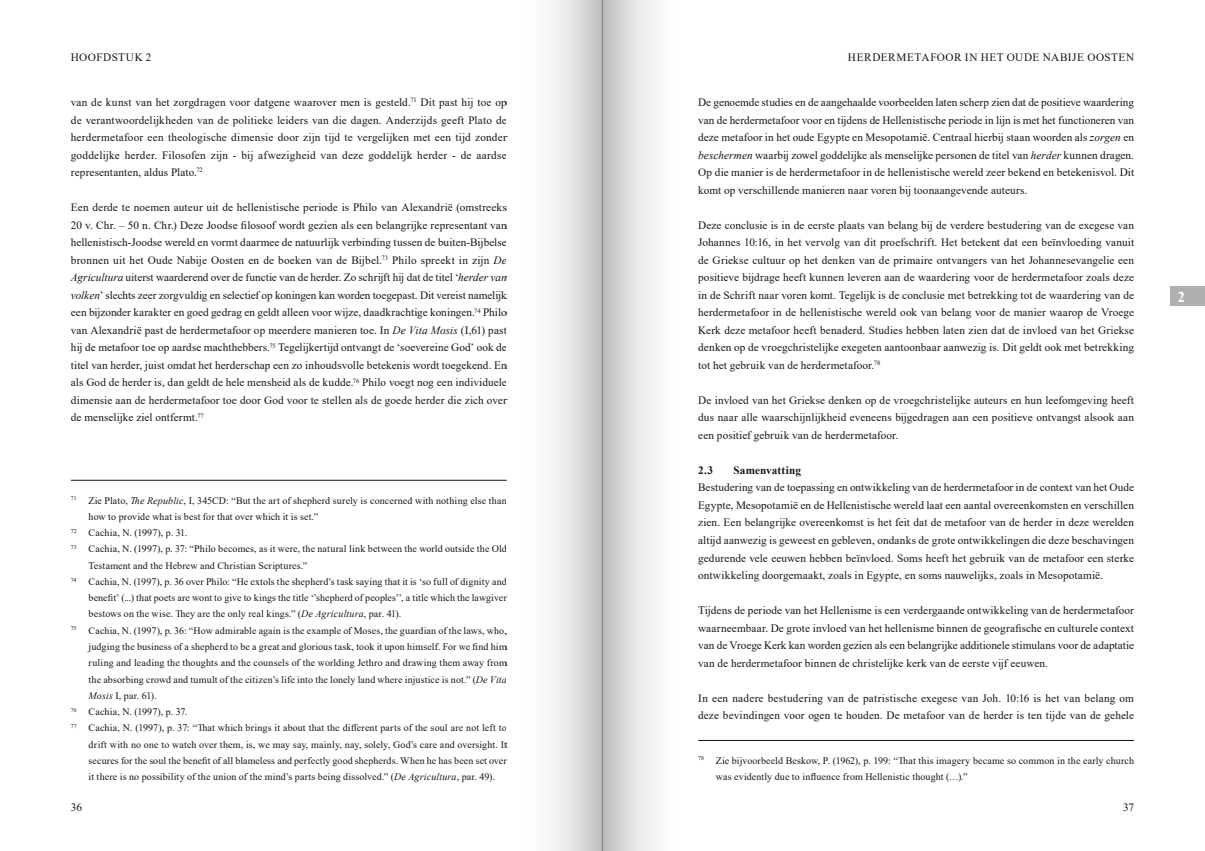
<style>
.page{position:relative;width:1205px;height:851px;background:#fff}
.page>*{position:absolute;margin:0;border:0;box-sizing:border-box;transform-origin:0 0}
.t1{font:700 15px "Times New Roman";color:#fff}
.Alinea{font:11.25px/17.5px "Times New Roman";letter-spacing:.01em;color:#151616;text-align:justify}
.Alinea-2{font:11.25px "Times New Roman";letter-spacing:.045em;color:#151616}
.t2{font:700 11.25px "Times New Roman";letter-spacing:.005em;color:#151616}
.Alinea-3{font:11.25px "Times New Roman";letter-spacing:.04em;color:#151616}
.Voetnoot{font:10px/16.2px "Times New Roman PSMT2";letter-spacing:.01em;color:#151616;text-align:justify}
.Voetnoot-2{font:10px/16.2px "Times New Roman";letter-spacing:.01em;color:#151616}
.s1{font-family:"Times New Roman PSMT2"}
.s2{font-family:"Times New Roman PS Italic MT2"}
.s3{font-style:italic}
.s4{font-family:"Times New Roman"}
.s5{font-family:"Times New Roman";font-style:italic}
</style>
<div class="page">
<hr style="left:71px;top:480px;width:436px;height:1px;background:#151616">
<hr style="left:698px;top:740px;width:436px;height:1px;background:#151616">
<div style="left:1170px;top:286px;width:35px;height:20px;background:#afb0b0"></div>
<div style="left:602px;top:0;width:96px;height:850px;background:linear-gradient(to right,#c9c9c9,#fff)"></div>
<div style="left:507px;top:0;width:95px;height:850px;background:linear-gradient(to right,#fff,#ccc)"></div>
<p class="Alinea-3" style="left:71px;top:49px;width:82px">HOOFDSTUK 2</p>
<p class="Alinea-2" style="left:848px;top:49px;width:288px">HERDERMETAFOOR IN HET OUDE NABIJE OOSTEN</p>
<p class="Alinea" style="left:71px;top:93px;width:437px">van de kunst van het zorgdragen voor datgene waarover men is gesteld.<sup>71</sup> Dit past hij toe op de verantwoordelijkheden van de politieke leiders van die dagen. Anderzijds geeft Plato de herdermetafoor een theologische dimensie door zijn tijd te vergelijken met een tijd zonder goddelijke herder. Filosofen zijn - bij afwezigheid van deze goddelijk herder - de aardse representanten, aldus Plato.<sup>72</sup></p>
<p class="Alinea" style="left:71px;top:198px;width:437px">Een derde te noemen auteur uit de hellenistische periode is Philo van Alexandrië (omstreeks <span class="s1">20 v. Chr. – 50 n. Chr.) Deze Joodse filosoof wordt gezien als een belangrijke representant van </span>hellenistisch-Joodse wereld en vormt daarmee de natuurlijk verbinding tussen de buiten-Bijbelse bronnen uit het Oude Nabije Oosten en de boeken van de Bijbel.<sup>73</sup> Philo spreekt in zijn <span class="s2">De </span><span class="s3">Agricultura</span> uiterst waarderend over de functie van de herder. Zo schrijft hij dat de titel ‘<span class="s2">herder van </span><span class="s3">volken</span>’ slechts zeer zorgvuldig en selectief op koningen kan worden toegepast. Dit vereist namelijk een bijzonder karakter en goed gedrag en geldt alleen voor wijze, daadkrachtige koningen.<sup>74</sup> Philo van Alexandrië past de herdermetafoor op meerdere manieren toe. In <span class="s3">De Vita Mosis</span> (I,61) past hij de metafoor toe op aardse machthebbers.<sup>75</sup> Tegelijkertijd ontvangt de ‘soevereine God’ ook de titel van herder, juist omdat het herderschap een zo inhoudsvolle betekenis wordt toegekend. En als God de herder is, dan geldt de hele mensheid als de kudde.<sup>76</sup> Philo voegt nog een individuele dimensie aan de herdermetafoor toe door God voor te stellen als de goede herder die zich over de menselijke ziel ontfermt.<sup>77</sup></p>
<p class="Alinea" style="left:698px;top:93px;width:437px">De genoemde studies en de aangehaalde voorbeelden laten scherp zien dat de positieve waardering van de herdermetafoor voor en tijdens de Hellenistische periode in lijn is met het functioneren van deze metafoor in het oude Egypte en Mesopotamië. Centraal hierbij staan woorden als <span class="s2">zorgen</span> en <span class="s2">beschermen</span> waarbij zowel goddelijke als menselijke personen de titel van <span class="s2">herder</span> kunnen dragen.<br>Op die manier is de herdermetafoor in de hellenistische wereld zeer bekend en betekenisvol. Dit komt op verschillende manieren naar voren bij toonaangevende auteurs.</p>
<p class="Alinea" style="left:698px;top:216px;width:437px">Deze conclusie is in de eerste plaats van belang bij de verdere bestudering van de exegese van Johannes 10:16, in het vervolg van dit proefschrift. Het betekent dat een beïnvloeding vanuit de Griekse cultuur op het denken van de primaire ontvangers van het Johannesevangelie een positieve bijdrage heeft kunnen leveren aan de waardering voor de herdermetafoor zoals deze in de Schrift naar voren komt. Tegelijk is de conclusie met betrekking tot de waardering van de herdermetafoor in de hellenistische wereld ook van belang voor de manier waarop de Vroege Kerk deze metafoor heeft benaderd. Studies hebben laten zien dat de invloed van het Griekse denken op de vroegchristelijke exegeten aantoonbaar aanwezig is. Dit geldt ook met betrekking tot het gebruik van de herdermetafoor.<sup>78</sup></p>
<p class="Alinea" style="left:698px;top:391px;width:437px">De invloed van het Griekse denken op de vroegchristelijke auteurs en hun leefomgeving heeft dus naar alle waarschijnlijkheid eveneens bijgedragen aan een positieve ontvangst alsook aan een positief gebruik van de herdermetafoor.</p>
<p class="t2" style="left:698px;top:462px;width:16px">2.3</p>
<p class="t2" style="left:733px;top:462px;width:69px">Samenvatting</p>
<p class="Alinea" style="left:698px;top:478px;width:437px">Bestudering van de toepassing en ontwikkeling van de herdermetafoor in de context van het Oude Egypte, Mesopotamië en de Hellenistische wereld laat een aantal overeenkomsten en verschillen zien. Een belangrijke overeenkomst is het feit dat de metafoor van de herder in deze werelden altijd aanwezig is geweest en gebleven, ondanks de grote ontwikkelingen die deze beschavingen gedurende vele eeuwen hebben beïnvloed. Soms heeft het gebruik van de metafoor een sterke ontwikkeling doorgemaakt, zoals in Egypte, en soms nauwelijks, zoals in Mesopotamië.</p>
<p class="Alinea" style="left:698px;top:601px;width:437px">Tijdens de periode van het Hellenisme is een verdergaande ontwikkeling van de herdermetafoor <span class="s1">waarneembaar. De grote invloed van het hellenisme binnen de geografische en culturele context </span>van de Vroege Kerk kan worden gezien als een belangrijke additionele stimulans voor de adaptatie van de herdermetafoor binnen de christelijke kerk van de eerste vijf eeuwen.</p>
<p class="Alinea" style="left:698px;top:688px;width:437px">In een nadere bestudering van de patristische exegese van Joh. 10:16 is het van belang om deze bevindingen voor ogen te houden. De metafoor van de herder is ten tijde van de gehele</p>
<p class="Voetnoot" style="left:716px;top:751px;width:420px;text-indent:-18px"><sup>78</sup> Zie bijvoorbeeld Beskow, P. (1962), p. 199: “That this imagery became so common in the early church was evidently due to influence from Hellenistic thought (…).”</p>
<p class="Voetnoot-2" style="left:89px;top:491px;width:420px;text-indent:-18px"><sup>71</sup> Zie Plato, <span class="s3">The Republic</span>, I, 345CD: “But the art of shepherd surely is concerned with nothing else than how to provide what is best for that over which it is set.”</p>
<p class="Voetnoot-2" style="left:71px;top:524px;width:118px"><sup>72</sup> Cachia, N. (1997), p. 31.</p>
<p class="Voetnoot-2" style="left:89px;top:540px;width:420px;text-indent:-18px"><sup>73</sup> Cachia, N. (1997), p. 37: “Philo becomes, as it were, the natural link between the world outside the Old<br>Testament and the Hebrew and Christian Scriptures.”</p>
<p class="Voetnoot" style="left:89px;top:573px;width:420px;text-indent:-18px"><sup>74</sup> <span class="s4">Cachia, N. (1997), p. 36 over Philo: “He extols the shepherd’s task saying that it is ‘so full of dignity and </span>benefit’ (...) that poets are wont to give to kings the title ‘’shepherd of peoples’’, a title which the lawgiver bestows on the wise. They are the only real kings.” (<span class="s5">De Agricultura</span><span class="s4">, par. 41).</span></p>
<p class="Voetnoot-2" style="left:89px;top:621px;width:420px;text-align:justify;text-indent:-18px"><sup>75</sup> Cachia, N. (1997), p. 36: “How admirable again is the example of Moses, the guardian of the laws, who, <span class="s1">judging the business of a shepherd to be a great and glorious task, took it upon himself. For we find him </span>ruling and leading the thoughts and the counsels of the worlding Jethro and drawing them away from the absorbing crowd and tumult of the citizen’s life into the lonely land where injustice is not.” (<span class="s2">De Vita </span><span class="s3">Mosis</span> I, par. 61).</p>
<p class="Voetnoot-2" style="left:71px;top:703px;width:118px"><sup>76</sup> Cachia, N. (1997), p. 37.</p>
<p class="Voetnoot" style="left:89px;top:719px;width:420px;text-indent:-18px"><sup>77</sup> Cachia, N. (1997), p. 37: “That which brings it about that the different parts of the soul are not left to <span class="s4">drift with no one to watch over them, is, we may say, mainly, nay, solely, God’s care and oversight. It </span>secures for the soul the benefit of all blameless and perfectly good shepherds. When he has been set over <span class="s4">it there is no possibility of the union of the mind’s parts being dissolved.” (</span><span class="s5">De Agricultura</span><span class="s4">, par. 49).</span></p>
<p class="Alinea" style="left:71px;top:797px;width:13px">36</p>
<p class="Alinea" style="left:1123px;top:797px;width:12px">37</p>
<h1 class="t1" style="left:1177px;top:285px;width:9px">2</h1>
</div>
